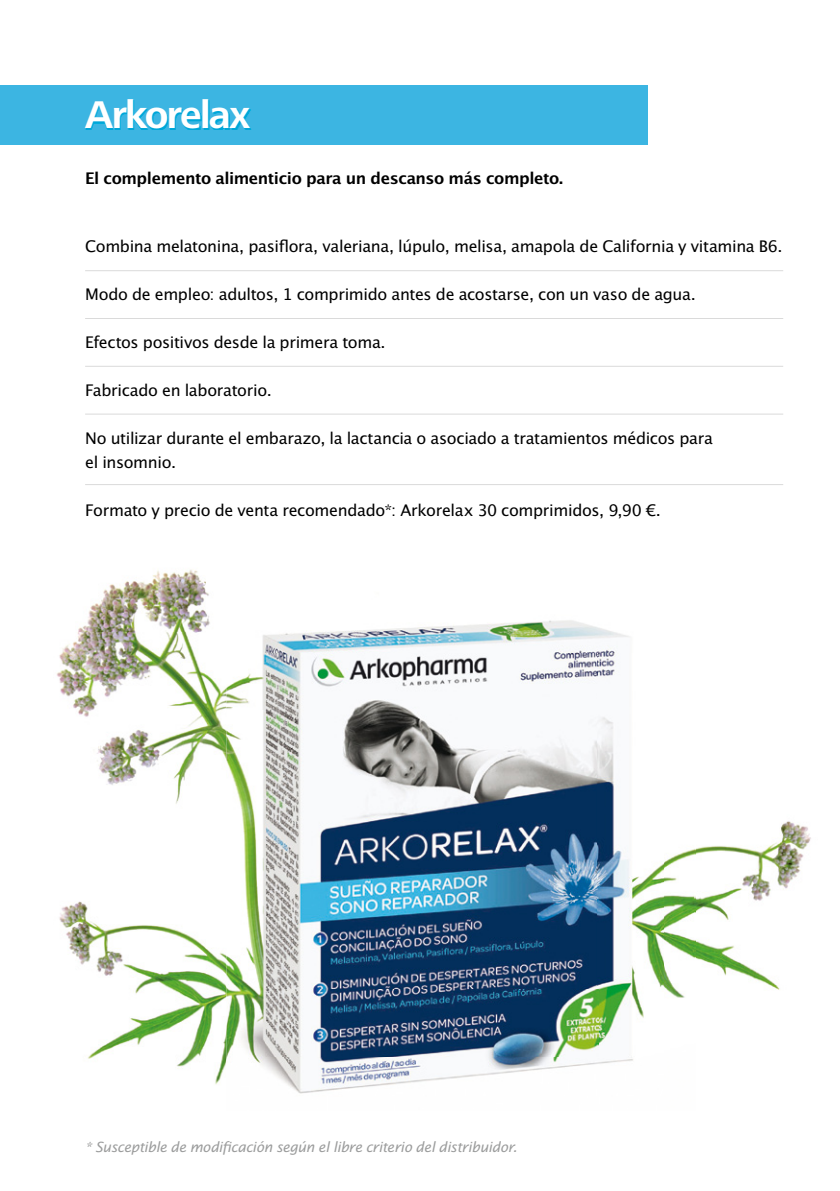
<style>
.page{position:relative;width:840px;height:1191px;background:#fff}
.page>*{position:absolute;margin:0;border:0;box-sizing:border-box;transform-origin:0 0}
.t1{font:700 40px "Frutiger Next LTW1 G";letter-spacing:-.045em;color:#fff}
.t2{font:16px/24px "Lucida San Rom";letter-spacing:-.02em;color:#000}
.t3{font:16px "Lucida San Dem";letter-spacing:-.025em;color:#000}
.t4{font:14px "Lucida San Rom Ita";letter-spacing:-.025em;color:#9c9d9d}
</style>
<div class="page">
<img style="left:78px;top:414px;width:382px;height:218px">
<img style="left:57px;top:632px;width:169px;height:452px">
<img style="left:289px;top:710px;width:522px;height:346px">
<hr style="left:85px;top:270px;width:697px;height:1px;background:#dadada">
<hr style="left:85px;top:318px;width:697px;height:1px;background:#dadada">
<hr style="left:85px;top:484px;width:697px;height:1px;background:#dadada">
<hr style="left:85px;top:366px;width:697px;height:1px;background:#dadada">
<hr style="left:85px;top:413px;width:697px;height:1px;background:#dadada">
<div style="left:0;top:85px;width:646px;height:60px;background:#3cb5e2"></div>
<img style="left:86px;top:101px;width:165px;height:29px">
<img style="left:663px;top:710px;width:32px;height:346px">
<img style="left:226px;top:577px;width:403px;height:133px">
<img style="left:226px;top:710px;width:63px;height:375px">
<img style="left:288px;top:1056px;width:345px;height:38px">
<h1 class="t1" style="left:85px;top:92px;width:167px">Arkorelax</h1>
<p class="t3" style="left:85px;top:168px;width:479px">El complemento alimenticio para un descanso más completo.</p>
<p class="t2" style="left:85px;top:234px;width:698px">Combina melatonina, pasiflora, valeriana, lúpulo, melisa, amapola de California y vitamina B6.</p>
<p class="t2" style="left:85px;top:282px;width:611px">Modo de empleo: adultos, 1 comprimido antes de acostarse, con un vaso de agua.</p>
<p class="t2" style="left:85px;top:330px;width:302px">Efectos positivos desde la primera toma.</p>
<p class="t2" style="left:85px;top:378px;width:188px">Fabricado en laboratorio.</p>
<p class="t2" style="left:85px;top:426px;width:629px">No utilizar durante el embarazo, la lactancia o asociado a tratamientos médicos para el insomnio.</p>
<p class="t2" style="left:85px;top:498px;width:577px">Formato y precio de venta recomendado*: Arkorelax 30 comprimidos, 9,90 €.</p>
<p class="t4" style="left:85px;top:1138px;width:433px">* Susceptible de modificación según el libre criterio del distribuidor.</p>
</div>
